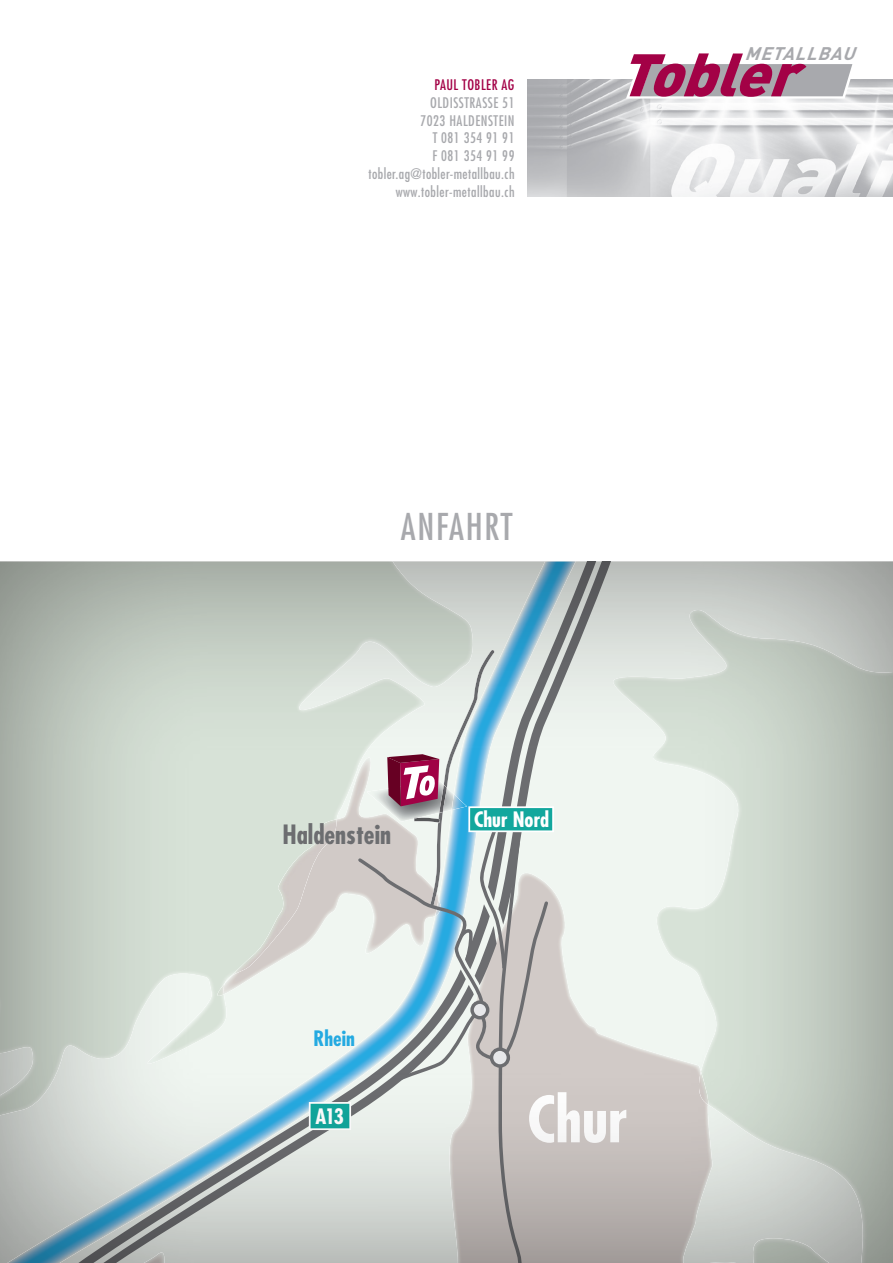
<style>
.page{position:relative;width:893px;height:1263px;background:#fff}
.page>*{position:absolute;margin:0;border:0;box-sizing:border-box;transform-origin:0 0}
.t1{font:700 condensed 62.1px "Futura";color:#fff}
.t2{font:condensed 36px "Futura";letter-spacing:.05em;color:#a8a9ad}
.t3{font:700 condensed 25.8px "Futura";color:#6c6d70}
.t4{font:700 condensed 20.7px "Futura";color:#fff}
.t5{font:700 condensed 20.7px "Futura";color:#24aae1}
.t6{font:italic 700 18px "DIN";color:#a8a9ad}
.t7{font:condensed 14.25px/17.7px "Futura";letter-spacing:.035em;color:#a8a9ad;text-align:right}
.t8{font:condensed 14.25px "Futura";letter-spacing:.035em;color:#a30146}
</style>
<div class="page">
<div style="left:0;top:560px;width:893px;height:703px;background:#231f20;opacity:.55"></div>
<img style="left:527px;top:80px;width:366px;height:117px">
<svg style="left:626px;top:53px;width:237px;height:46px"></svg>
<p class="t8" style="left:434px;top:76px;width:82px">Paul Tobler AG</p>
<p class="t7" style="left:369px;top:94px;width:147px">Oldisstrasse 51<br>7023 Haldenstein<br>T 081 354 91 91<br>F 081 354 91 99 tobler.ag@tobler-metallbau.ch www.tobler-metallbau.ch</p>
<p class="t6" style="left:744px;top:42px;width:119px">METALLBAU</p>
<h2 class="t2" style="left:401px;top:504px;width:109px">Anfahrt</h2>
<h3 class="t3" style="left:282px;top:818px;width:110px">Haldenstein</h3>
<h3 class="t5" style="left:314px;top:1025px;width:43px">Rhein</h3>
<h3 class="t4" style="left:316px;top:1103px;width:30px">A13</h3>
<h3 class="t4" style="left:474px;top:806px;width:77px">Chur Nord</h3>
<h1 class="t1" style="left:527px;top:1079px;width:102px">Chur</h1>
</div>
